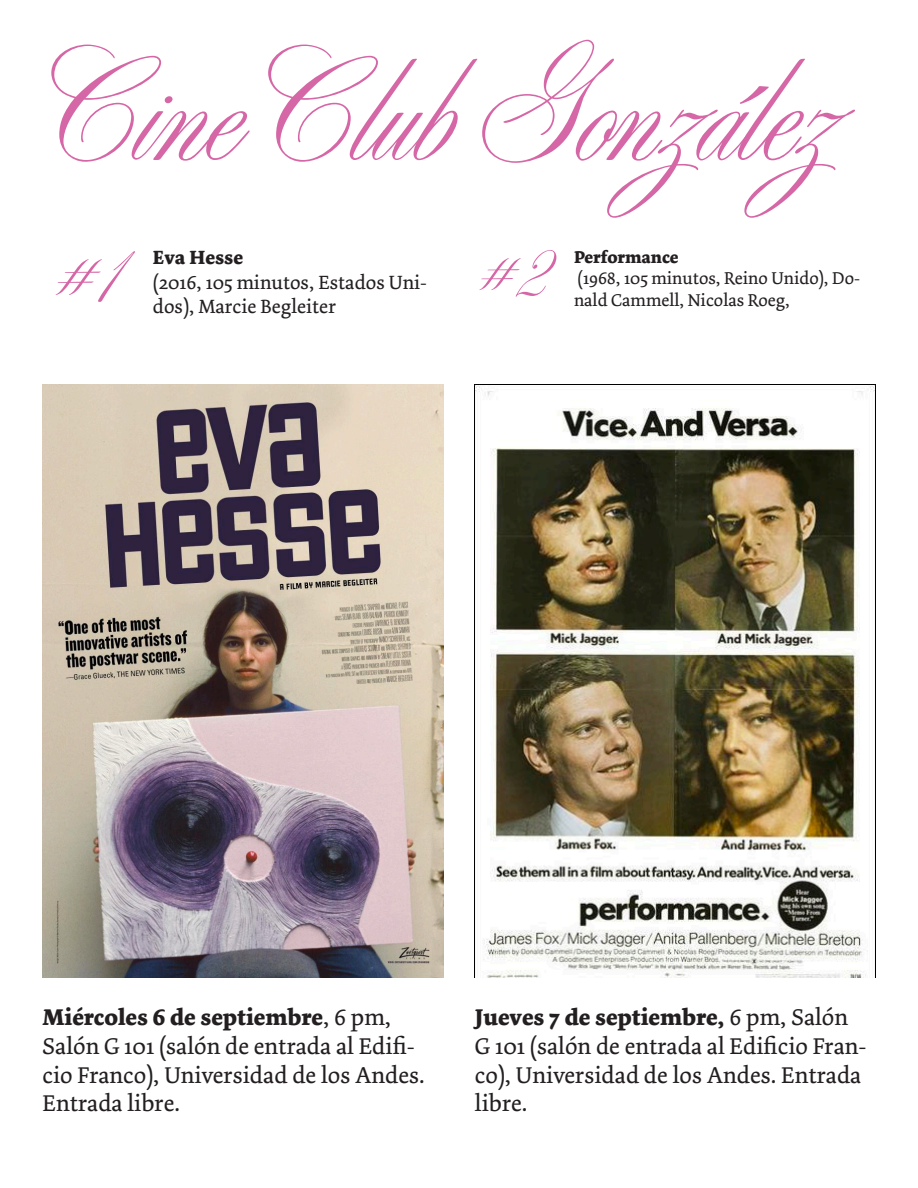
<style>
.page{position:relative;width:918px;height:1188px;background:#fff}
.page>*{position:absolute;margin:0;border:0;box-sizing:border-box;transform-origin:0 0}
.t1{font:156px "Symphony Pro";color:#d667a7}
.t2{font:77.85px "Symphony Pro";color:#d667a7}
.t3{font:69.3px "Symphony Pro";color:#d667a7}
.t4{font:24px/28.8px "Dolly Pro";color:#231f20}
.t5{font:20.25px/24.3px "Dolly Pro";color:#231f20}
.t6{font:700 20.25px "Dolly Pro";color:#231f20}
.t7{font:18px/21.6px "Dolly Pro";color:#231f20}
.t8{font:700 18px "Dolly Pro";color:#231f20}
.s1{font-weight:700}
</style>
<div class="page">
<img style="left:43px;top:384px;width:400px;height:594px">
<img style="left:475px;top:384px;width:400px;height:594px">
<p class="t1" style="left:60px;top:21px;width:782px">Cine Club González</p>
<p class="t2" style="left:51px;top:232px;width:70px">#1</p>
<p class="t3" style="left:475px;top:234px;width:77px">#2</p>
<p class="t8" style="left:574px;top:245px;width:106px">Performance</p>
<p class="t7" style="left:574px;top:268px;width:288px">(1968, 105 minutos, Reino Unido), Do&shy;nald Cammell, Nicolas Roeg,</p>
<p class="t6" style="left:153px;top:244px;width:92px">Eva Hesse</p>
<p class="t5" style="left:153px;top:270px;width:276px">(2016, 105 minutos, Estados Uni&shy;dos), Marcie Begleiter</p>
<p class="t4" style="left:43px;top:1003px;width:384px"><span class="s1">Miércoles 6 de septiembre</span>, 6 pm,<br>Salón G 101 (salón de entrada al Edifi&shy;cio Franco), Universidad de los Andes.<br>Entrada libre.</p>
<p class="t4" style="left:475px;top:1003px;width:393px"><span class="s1">Jueves 7 de septiembre,</span> 6 pm, Salón<br>G 101 (salón de entrada al Edificio Fran&shy;co), Universidad de los Andes. Entrada libre.</p>
</div>
